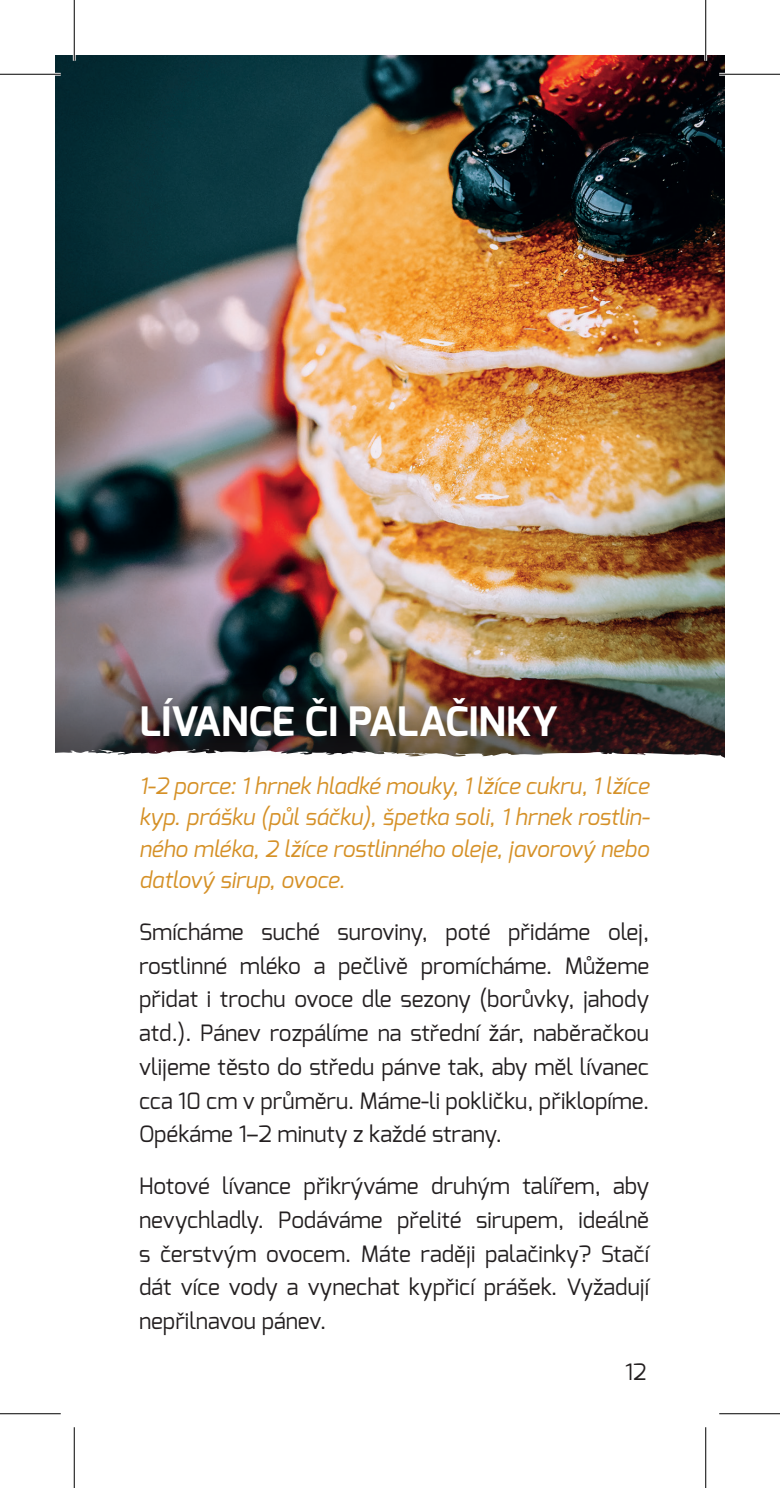
<style>
.page{position:relative;width:780px;height:1488px;background:#fff}
.page>*{position:absolute;margin:0;border:0;box-sizing:border-box;transform-origin:0 0}
.t1{font:700 40.5px "Exo";color:#fff}
.t2{font:22.5px/33.8px "Exo";color:#231f20;text-align:justify}
.t3{font:italic 22.5px/31.5px "Exo";color:#d59026;text-align:justify}
</style>
<div class="page">
<img style="left:55px;top:55px;width:670px;height:619px">
<svg style="left:55px;top:674px;width:670px;height:75px;background:#585b5e"></svg>
<svg style="left:55px;top:749px;width:670px;height:9px"></svg>
<img style="left:105px;top:663px;width:579px;height:95px">
<hr style="left:0;top:73px;width:61px;height:3px;background:#fff">
<hr style="left:719px;top:73px;width:61px;height:3px;background:#fff">
<hr style="left:73px;top:0;width:3px;height:61px;background:#fff">
<hr style="left:704px;top:0;width:3px;height:61px;background:#fff">
<hr style="left:0;top:74px;width:61px;height:1px;background:#000">
<hr style="left:719px;top:74px;width:61px;height:1px;background:#000">
<hr style="left:0;top:1413px;width:61px;height:1px;background:#000">
<hr style="left:719px;top:1413px;width:61px;height:1px;background:#000">
<hr style="left:74px;top:0;width:1px;height:61px;background:#000">
<hr style="left:74px;top:1427px;width:1px;height:61px;background:#000">
<hr style="left:705px;top:0;width:1px;height:61px;background:#000">
<hr style="left:705px;top:1427px;width:1px;height:61px;background:#000">
<h1 class="t1" style="left:139px;top:695px;width:420px">LÍVANCE ČI PALAČINKY</h1>
<p class="t3" style="left:139px;top:770px;width:512px">1-2 porce: 1 hrnek hladké mouky, 1 lžíce cukru, 1 lžíce kyp. prášku (půl sáčku), špetka soli, 1 hrnek rostlin&shy;ného mléka, 2 lžíce rostlinného oleje, javorový nebo datlový sirup, ovoce.</p>
<p class="t2" style="left:139px;top:915px;width:512px">Smícháme suché suroviny, poté přidáme olej, rostlinné mléko a pečlivě promícháme. Můžeme přidat i trochu ovoce dle sezony (borůvky, jahody atd.). Pánev rozpálíme na střední žár, naběračkou vlijeme těsto do středu pánve tak, aby měl lívanec cca 10 cm v průměru. Máme-li pokličku, přiklopíme.<br>Opékáme 1–2 minuty z každé strany.</p>
<p class="t2" style="left:139px;top:1169px;width:512px">Hotové lívance přikrýváme druhým talířem, aby nevychladly. Podáváme přelité sirupem, ideálně s čerstvým ovocem. Máte raději palačinky? Stačí dát více vody a vynechat kypřicí prášek. Vyžadují nepřilnavou pánev.</p>
<p class="t2" style="left:625px;top:1355px;width:23px">12</p>
</div>
